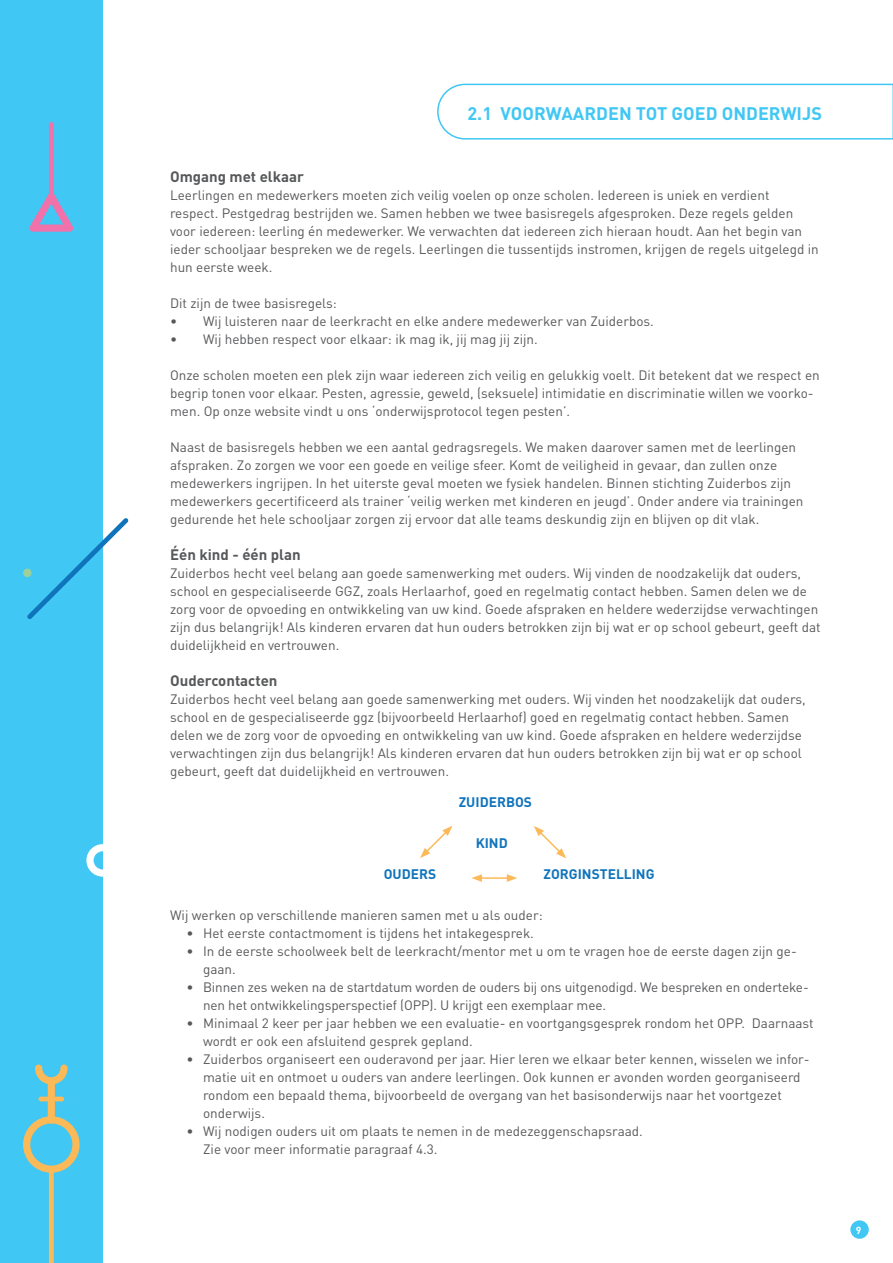
<style>
.page{position:relative;width:893px;height:1263px;background:#fff}
.page>*{position:absolute;margin:0;border:0;box-sizing:border-box;transform-origin:0 0}
.t1{font:700 18px "DIN";color:#40c7f4}
.t2{font:700 15px "DIN";color:#57585a}
.t3{font:700 13.8px "DIN";color:#1074bc}
.t4{font:13.5px/18px "DIN";color:#57585a}
.t5{font:700 10.2px "DIN";color:#fff}
</style>
<div class="page">
<div style="left:0;top:0;width:103px;height:1263px;background:#40c7f4"></div>
<svg style="left:437px;top:83px;width:456px;height:57px"></svg>
<svg style="left:35px;top:1064px;width:33px;height:20px"></svg>
<div style="left:48px;top:1080px;width:7px;height:43px;background:#fcb958;border-radius:4px"></div>
<hr style="left:39px;top:1097px;width:25px;height:4px;background:#fcb958;border-radius:2px">
<svg style="left:23px;top:1116px;width:57px;height:147px"></svg>
<div style="left:49px;top:122px;width:5px;height:75px;background:#f171ab;border-radius:2px"></div>
<svg style="left:29px;top:193px;width:44px;height:39px"></svg>
<svg style="left:27px;top:518px;width:101px;height:101px"></svg>
<div style="left:23px;top:569px;width:9px;height:8px;background:#9cd19c;border-radius:50%"></div>
<svg style="left:86px;top:844px;width:17px;height:33px"></svg>
<hr style="left:480px;top:877px;width:29px;height:2px;background:#fcb958">
<svg style="left:471px;top:874px;width:11px;height:8px"></svg>
<svg style="left:507px;top:874px;width:10px;height:8px"></svg>
<svg style="left:534px;top:826px;width:32px;height:32px"></svg>
<svg style="left:420px;top:826px;width:33px;height:32px"></svg>
<div style="left:850px;top:1220px;width:19px;height:19px;background:#40c7f4;border-radius:50%"></div>
<h1 class="t1" style="left:468px;top:102px;width:356px">2.1 VOORWAARDEN TOT GOED ONDERWIJS</h1>
<p class="t2" style="left:170px;top:167px;width:135px">Omgang met elkaar</p>
<p class="t4" style="left:170px;top:186px;width:650px">Leerlingen en medewerkers moeten zich veilig voelen op onze scholen. Iedereen is uniek en verdient respect. Pestgedrag bestrijden we. Samen hebben we twee basisregels afgesproken. Deze regels gelden voor iedereen: leerling én medewerker. We verwachten dat iedereen zich hieraan houdt. Aan het begin van ieder schooljaar bespreken we de regels. Leerlingen die tussentijds instromen, krijgen de regels uitgelegd in hun eerste week.</p>
<p class="t4" style="left:170px;top:294px;width:168px">Dit zijn de twee basisregels:</p>
<p class="t4" style="left:170px;top:312px;width:485px">• Wij luisteren naar de leerkracht en elke andere medewerker van Zuiderbos.</p>
<p class="t4" style="left:170px;top:330px;width:369px">• Wij hebben respect voor elkaar: ik mag ik, jij mag jij zijn.</p>
<p class="t4" style="left:170px;top:366px;width:651px">Onze scholen moeten een plek zijn waar iedereen zich veilig en gelukkig voelt. Dit betekent dat we respect en begrip tonen voor elkaar. Pesten, agressie, geweld, (seksuele) intimidatie en discriminatie willen we voorko&shy;men. Op onze website vindt u ons ‘onderwijsprotocol tegen pesten’.</p>
<p class="t4" style="left:170px;top:438px;width:635px">Naast de basisregels hebben we een aantal gedragsregels. We maken daarover samen met de leerlingen afspraken. Zo zorgen we voor een goede en veilige sfeer. Komt de veiligheid in gevaar, dan zullen onze medewerkers ingrijpen. In het uiterste geval moeten we fysiek handelen. Binnen stichting Zuiderbos zijn medewerkers gecertificeerd als trainer ‘veilig werken met kinderen en jeugd’. Onder andere via trainingen gedurende het hele schooljaar zorgen zij ervoor dat alle teams deskundig zijn en blijven op dit vlak.</p>
<p class="t2" style="left:170px;top:545px;width:132px">Één kind - één plan</p>
<p class="t4" style="left:170px;top:564px;width:652px">Zuiderbos hecht veel belang aan goede samenwerking met ouders. Wij vinden de noodzakelijk dat ouders, school en gespecialiseerde GGZ, zoals Herlaarhof, goed en regelmatig contact hebben. Samen delen we de zorg voor de opvoeding en ontwikkeling van uw kind. Goede afspraken en heldere wederzijdse verwachtingen zijn dus belangrijk! Als kinderen ervaren dat hun ouders betrokken zijn bij wat er op school gebeurt, geeft dat duidelijkheid en vertrouwen.</p>
<p class="t2" style="left:170px;top:671px;width:109px">Oudercontacten</p>
<p class="t4" style="left:170px;top:690px;width:637px">Zuiderbos hecht veel belang aan goede samenwerking met ouders. Wij vinden het noodzakelijk dat ouders, school en de gespecialiseerde ggz (bijvoorbeeld Herlaarhof) goed en regelmatig contact hebben. Samen delen we de zorg voor de opvoeding en ontwikkeling van uw kind. Goede afspraken en heldere wederzijdse verwachtingen zijn dus belangrijk! Als kinderen ervaren dat hun ouders betrokken zijn bij wat er op school gebeurt, geeft dat duidelijkheid en vertrouwen.</p>
<p class="t3" style="left:459px;top:793px;width:75px">ZUIDERBOS</p>
<p class="t3" style="left:384px;top:865px;width:54px">OUDERS</p>
<p class="t3" style="left:476px;top:833px;width:34px">KIND</p>
<p class="t3" style="left:544px;top:865px;width:113px">ZORGINSTELLING</p>
<p class="t4" style="left:170px;top:906px;width:374px">Wij werken op verschillende manieren samen met u als ouder:</p>
<p class="t4" style="left:187px;top:924px;width:349px">• Het eerste contactmoment is tijdens het intakegesprek.</p>
<p class="t4" style="left:203px;top:942px;width:595px;text-indent:-17px">• In de eerste schoolweek belt de leerkracht/mentor met u om te vragen hoe de eerste dagen zijn ge&shy;gaan.</p>
<p class="t4" style="left:203px;top:978px;width:607px;text-indent:-17px">• Binnen zes weken na de startdatum worden de ouders bij ons uitgenodigd. We bespreken en onderteke&shy;nen het ontwikkelingsperspectief (OPP). U krijgt een exemplaar mee.</p>
<p class="t4" style="left:203px;top:1014px;width:612px;text-indent:-17px">• Minimaal 2 keer per jaar hebben we een evaluatie- en voortgangsgesprek rondom het OPP. Daarnaast wordt er ook een afsluitend gesprek gepland.</p>
<p class="t4" style="left:203px;top:1050px;width:608px;text-indent:-17px">• Zuiderbos organiseert een ouderavond per jaar. Hier leren we elkaar beter kennen, wisselen we infor&shy;matie uit en ontmoet u ouders van andere leerlingen. Ook kunnen er avonden worden georganiseerd rondom een bepaald thema, bijvoorbeeld de overgang van het basisonderwijs naar het voortgezet onderwijs.</p>
<p class="t4" style="left:203px;top:1122px;width:441px;text-indent:-17px">• Wij nodigen ouders uit om plaats te nemen in de medezeggenschapsraad.<br>Zie voor meer informatie paragraaf 4.3.</p>
<p class="t5" style="left:856px;top:1224px;width:7px">9</p>
</div>
